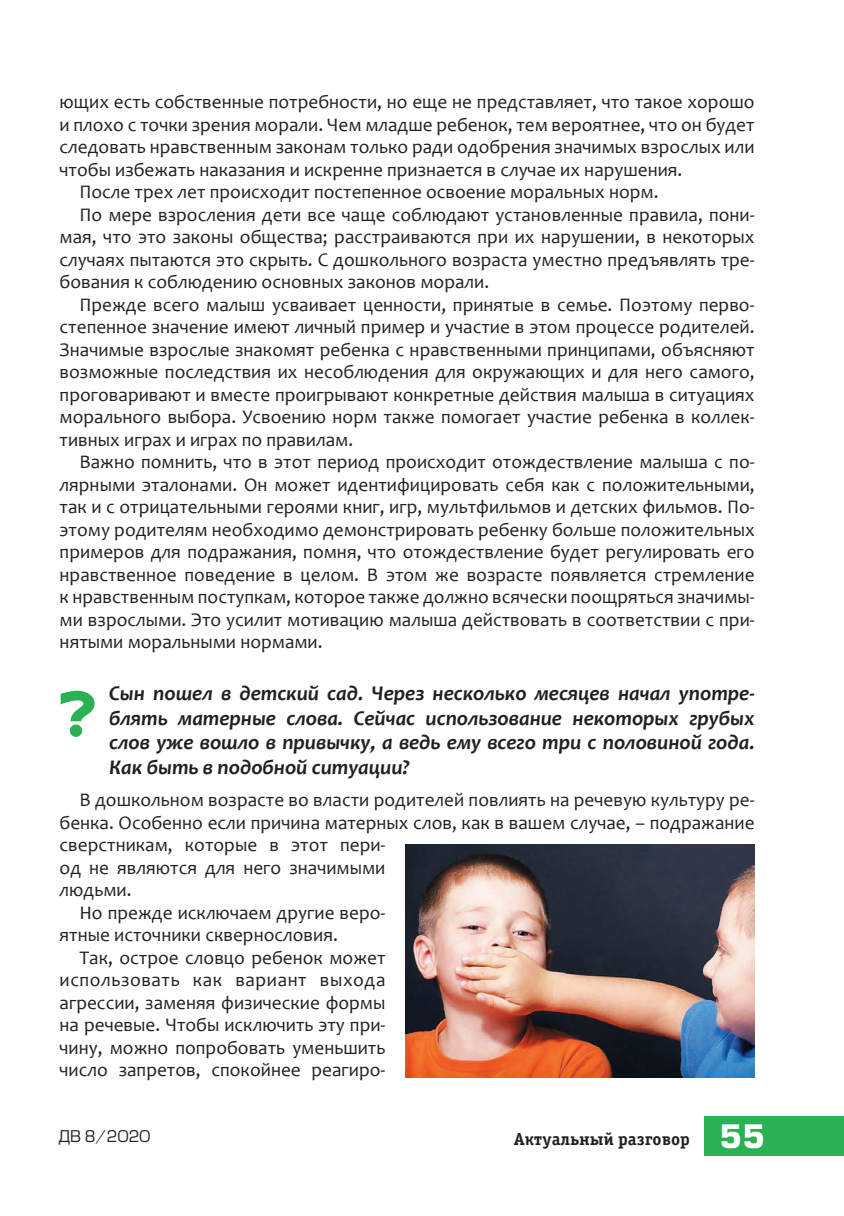
<style>
.page{position:relative;width:844px;height:1216px;background:#fff}
.page>*{position:absolute;margin:0;border:0;box-sizing:border-box;transform-origin:0 0}
.t1{font:italic 700 21px/24.5px "Candara";color:#231f20;text-align:justify}
.t2{font:19.25px "Candara";color:#231f20}
.t3{font:19.25px "Candara";letter-spacing:.03em;color:#231f20}
.t4{font:17.5px "Officina Serif Bold ITC";color:#231f20}
.t5{font:15.75px "Europe";color:#231f20}
.s1{font-family:"Europe";font-weight:700;font-size:31.5px;color:#fff}
</style>
<div class="page">
<div style="left:704px;top:1116px;width:139px;height:40px;background:#29b154"></div>
<svg style="left:61px;top:690px;width:33px;height:47px"></svg>
<img style="left:405px;top:844px;width:349px;height:232px">
<p class="t2" style="left:60px;top:90px;width:696px">ющих есть собственные потребности, но еще не представляет, что такое хорошо</p>
<p class="t2" style="left:60px;top:112px;width:696px">и плохо с точки зрения морали. Чем младше ребенок, тем вероятнее, что он будет</p>
<p class="t2" style="left:60px;top:135px;width:696px">следовать нравственным законам только ради одобрения значимых взрослых или</p>
<p class="t2" style="left:60px;top:157px;width:624px">чтобы избежать наказания и искренне признается в случае их нарушения.</p>
<p class="t2" style="left:79px;top:180px;width:580px">После трех лет происходит постепенное освоение моральных норм.</p>
<p class="t2" style="left:79px;top:202px;width:676px">По мере взросления дети все чаще соблюдают установленные правила, пони-</p>
<p class="t2" style="left:60px;top:225px;width:696px">мая, что это законы общества; расстраиваются при их нарушении, в некоторых</p>
<p class="t2" style="left:60px;top:247px;width:696px">случаях пытаются это скрыть. С дошкольного возраста уместно предъявлять тре-</p>
<p class="t2" style="left:60px;top:270px;width:431px">бования к соблюдению основных законов морали.</p>
<p class="t2" style="left:79px;top:292px;width:676px">Прежде всего малыш усваивает ценности, принятые в семье. Поэтому перво-</p>
<p class="t2" style="left:60px;top:315px;width:696px">степенное значение имеют личный пример и участие в этом процессе родителей.</p>
<p class="t2" style="left:60px;top:337px;width:696px">Значимые взрослые знакомят ребенка с нравственными принципами, объясняют</p>
<p class="t2" style="left:60px;top:360px;width:696px">возможные последствия их несоблюдения для окружающих и для него самого,</p>
<p class="t2" style="left:60px;top:382px;width:696px">проговаривают и вместе проигрывают конкретные действия малыша в ситуациях</p>
<p class="t2" style="left:60px;top:405px;width:696px">морального выбора. Усвоению норм также помогает участие ребенка в коллек-</p>
<p class="t2" style="left:60px;top:427px;width:295px">тивных играх и играх по правилам.</p>
<p class="t2" style="left:79px;top:450px;width:676px">Важно помнить, что в этот период происходит отождествление малыша с по-</p>
<p class="t2" style="left:60px;top:472px;width:696px">лярными эталонами. Он может идентифицировать себя как с положительными,</p>
<p class="t2" style="left:60px;top:495px;width:696px">так и с отрицательными героями книг, игр, мультфильмов и детских фильмов. По-</p>
<p class="t2" style="left:60px;top:517px;width:696px">этому родителям необходимо демонстрировать ребенку больше положительных</p>
<p class="t2" style="left:60px;top:540px;width:696px">примеров для подражания, помня, что отождествление будет регулировать его</p>
<p class="t2" style="left:60px;top:562px;width:696px">нравственное поведение в целом. В этом же возрасте появляется стремление</p>
<p class="t2" style="left:60px;top:585px;width:696px">к нравственным поступкам, которое также должно всячески поощряться значимы-</p>
<p class="t2" style="left:60px;top:607px;width:696px">ми взрослыми. Это усилит мотивацию малыша действовать в соответствии с при-</p>
<p class="t2" style="left:60px;top:629px;width:264px">нятыми моральными нормами.</p>
<p class="t1" style="left:109px;top:681px;width:646px">Сын пошел в детский сад. Через несколько месяцев начал употре&shy;блять матерные слова. Сейчас использование некоторых грубых слов уже вошло в привычку, а ведь ему всего три с половиной года.<br>Как быть в подобной ситуации?</p>
<p class="t2" style="left:79px;top:787px;width:676px">В дошкольном возрасте во власти родителей повлиять на речевую культуру ре-</p>
<p class="t2" style="left:60px;top:810px;width:696px">бенка. Особенно если причина матерных слов, как в вашем случае, – подражание</p>
<p class="t2" style="left:60px;top:832px;width:327px">сверстникам, которые в этот пери-</p>
<p class="t2" style="left:60px;top:855px;width:327px">од не являются для него значимыми</p>
<p class="t2" style="left:60px;top:877px;width:74px">людьми.</p>
<p class="t2" style="left:79px;top:900px;width:307px">Но прежде исключаем другие веро-</p>
<p class="t2" style="left:60px;top:922px;width:280px">ятные источники сквернословия.</p>
<p class="t2" style="left:79px;top:945px;width:307px">Так, острое словцо ребенок может</p>
<p class="t3" style="left:60px;top:967px;width:327px">использовать как вариант выхода</p>
<p class="t2" style="left:60px;top:990px;width:327px">агрессии, заменяя физические формы</p>
<p class="t2" style="left:60px;top:1012px;width:327px">на речевые. Чтобы исключить эту при-</p>
<p class="t2" style="left:60px;top:1035px;width:327px">чину, можно попробовать уменьшить</p>
<p class="t2" style="left:60px;top:1057px;width:327px">число запретов, спокойнее реагиро-</p>
<p class="t5" style="left:58px;top:1127px;width:93px">ДВ 8/2020</p>
<p class="t4" style="left:513px;top:1128px;width:252px">Актуальный разговор <span class="s1">55</span></p>
</div>
